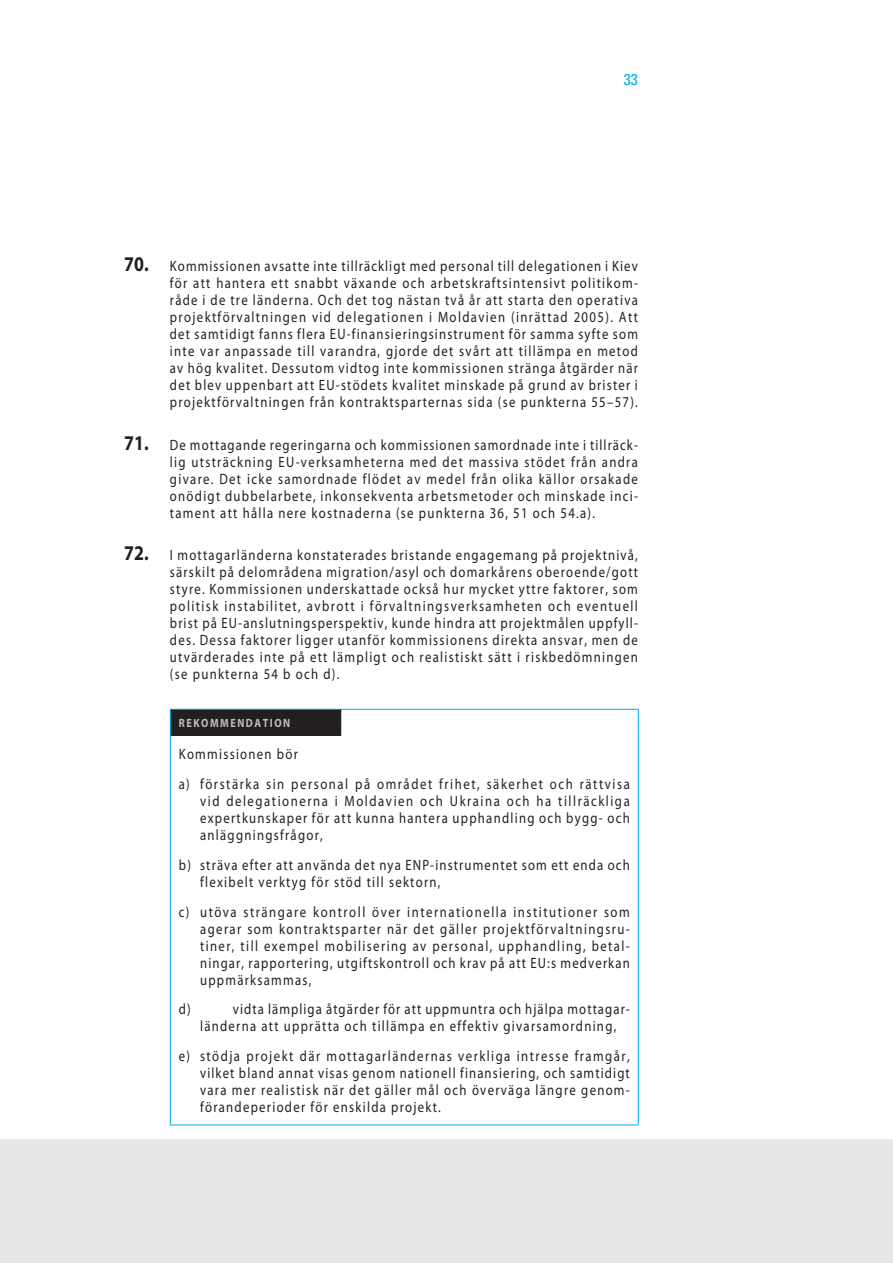
<style>
.page{position:relative;width:893px;height:1263px;background:#fff}
.page>*{position:absolute;margin:0;border:0;box-sizing:border-box;transform-origin:0 0}
.t1{font:condensed 15.75px "Univers";color:#00aeef}
.t2{font:15px/17px "Myriad Pro";letter-spacing:.1em;color:#231f20;text-align:justify;scale:.85 1}
.t3{font:15px/29.7px "Myriad Pro";letter-spacing:.12em;color:#231f20;scale:.85 1}
.t4{font:700 12px "Myriad Pro";letter-spacing:.15em;color:#bbbdc0;scale:.85 1}
.s1{font-weight:700;font-size:21px}
</style>
<div class="page">
<div style="left:0;top:1140px;width:892px;height:123px;background:#e6e7e8"></div>
<div style="left:170px;top:709px;width:170px;height:26px;background:#231f20"></div>
<hr style="left:170px;top:709px;width:170px;height:1px;background:#00aeef">
<svg style="left:170px;top:710px;width:1px;height:25px"></svg>
<hr style="left:340px;top:709px;width:298px;height:1px;background:#00aeef">
<svg style="left:638px;top:710px;width:1px;height:25px"></svg>
<hr style="left:170px;top:735px;width:1px;height:390px;background:#00aeef">
<hr style="left:638px;top:735px;width:1px;height:390px;background:#00aeef">
<hr style="left:170px;top:1125px;width:468px;height:1px;background:#00aeef">
<svg style="left:340px;top:710px;width:1px;height:25px"></svg>
<p class="t1" style="left:624px;top:74px;width:15px">33</p>
<p class="t2" style="left:170px;top:259px;width:552px;text-indent:-46px"><span class="s1">70.</span> Kommissionen avsatte inte tillräckligt med personal till delegationen i Kiev för att hantera ett snabbt växande och arbetskraftsintensivt politikom&shy;råde i de tre länderna. Och det tog nästan två år att starta den operativa projektförvaltningen vid delegationen i Moldavien (inrättad 2005). Att det samtidigt fanns flera EU-finansieringsinstrument för samma syfte som inte var anpassade till varandra, gjorde det svårt att tillämpa en metod av hög kvalitet. Dessutom vidtog inte kommissionen stränga åtgärder när det blev uppenbart att EU-stödets kvalitet minskade på grund av brister i projektförvaltningen från kontraktsparternas sida (se punkterna 55–57).</p>
<p class="t2" style="left:170px;top:438px;width:552px;text-indent:-46px"><span class="s1">71.</span> De mottagande regeringarna och kommissionen samordnade inte i tillräck&shy;lig utsträckning EU-verksamheterna med det massiva stödet från andra givare. Det icke samordnade flödet av medel från olika källor orsakade onödigt dubbelarbete, inkonsekventa arbetsmetoder och minskade inci&shy;tament att hålla nere kostnaderna (se punkterna 36, 51 och 54.a).</p>
<p class="t2" style="left:170px;top:548px;width:552px;text-indent:-46px"><span class="s1">72.</span> I mottagarländerna konstaterades bristande engagemang på projektnivå, särskilt på delområdena migration/asyl och domarkårens oberoende/gott styre. Kommissionen underskattade också hur mycket yttre faktorer, som politisk instabilitet, avbrott i förvaltningsverksamheten och eventuell brist på EU-anslutningsperspektiv, kunde hindra att projektmålen uppfyll&shy;des. Dessa faktorer ligger utanför kommissionens direkta ansvar, men de utvärderades inte på ett lämpligt och realistiskt sätt i riskbedömningen (se punkterna 54 b och d).</p>
<p class="t4" style="left:179px;top:718px;width:132px">REKOMMENDATION</p>
<p class="t3" style="left:179px;top:741px;width:532px">Kommissionen bör<br>a) förstärka sin personal på området frihet, säkerhet och rättvisa</p>
<p class="t2" style="left:200px;top:794px;width:507px">vid delegationerna i Moldavien och Ukraina och ha tillräckliga expertkunskaper för att kunna hantera upphandling och bygg- och anläggningsfrågor,</p>
<p class="t2" style="left:200px;top:858px;width:507px;text-indent:-21px">b) sträva efter att använda det nya ENP-instrumentet som ett enda och flexibelt verktyg för stöd till sektorn,</p>
<p class="t2" style="left:200px;top:905px;width:507px;text-indent:-21px">c) utöva strängare kontroll över internationella institutioner som agerar som kontraktsparter när det gäller projektförvaltningsru&shy;tiner, till exempel mobilisering av personal, upphandling, betal&shy;ningar, rapportering, utgiftskontroll och krav på att EU:s medverkan uppmärksammas,</p>
<p class="t2" style="left:179px;top:1002px;width:16px">d)</p>
<p class="t2" style="left:200px;top:1002px;width:507px;text-indent:33px">vidta lämpliga åtgärder för att uppmuntra och hjälpa mottagar&shy;länderna att upprätta och tillämpa en effektiv givarsamordning,</p>
<p class="t2" style="left:200px;top:1049px;width:507px;text-indent:-21px">e) stödja projekt där mottagarländernas verkliga intresse framgår, vilket bland annat visas genom nationell finansiering, och samtidigt vara mer realistisk när det gäller mål och överväga längre genom&shy;förandeperioder för enskilda projekt.</p>
</div>
